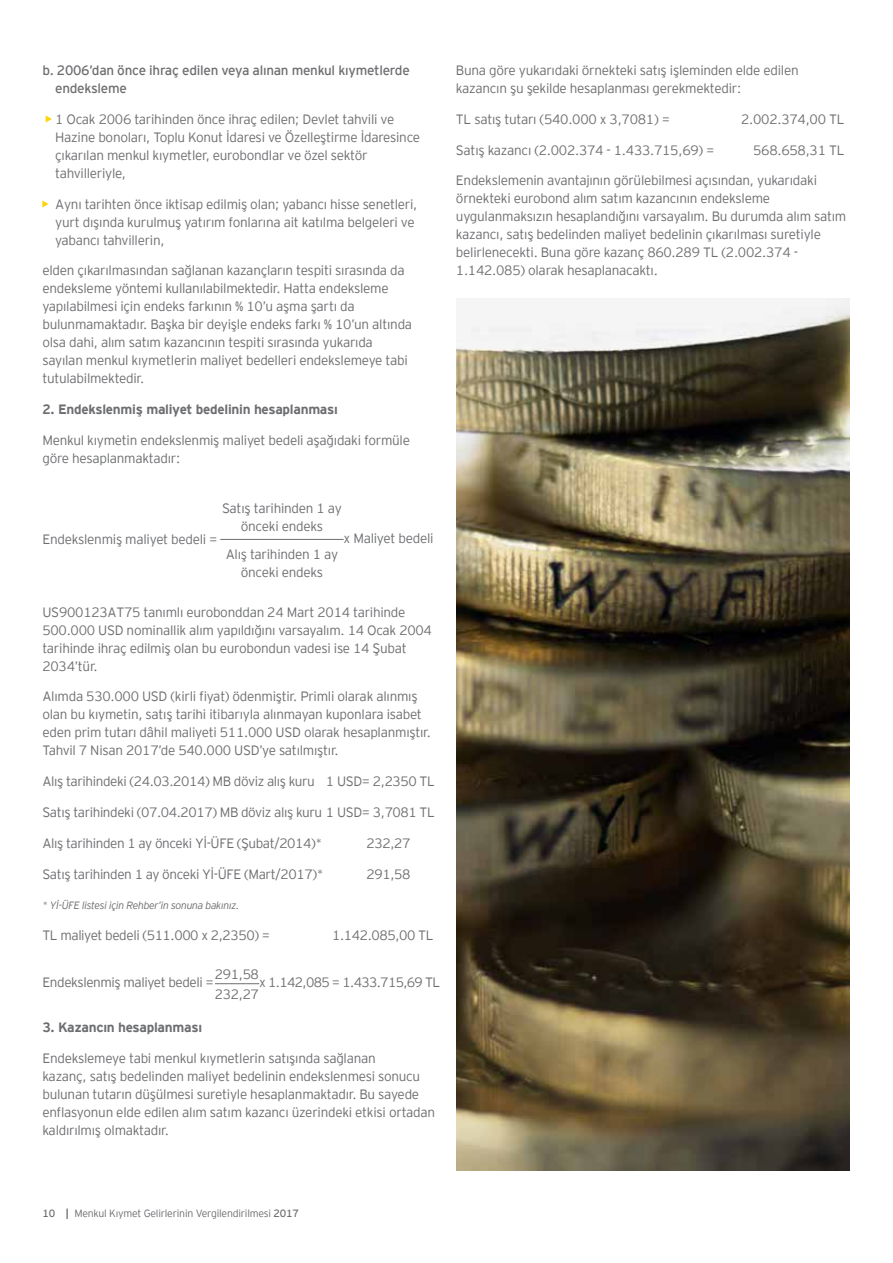
<style>
.page{position:relative;width:893px;height:1263px;background:#fff}
.page>*{position:absolute;margin:0;border:0;box-sizing:border-box;transform-origin:0 0}
.t1{font:300 13.5px/18px "EY Interstate";letter-spacing:-.02em;color:#6d6e71}
.t2{font:700 13.5px "EY Interstate";letter-spacing:-.02em;color:#6d6e71}
.t3{font:13.5px/18px "EY Interstate";letter-spacing:-.02em;color:#6d6e71}
.t4{font:300 13.5px "EY Interstate";letter-spacing:-.05em;color:#6d6e71}
.t5{font:300 10.5px "EY Interstate";letter-spacing:-.02em;color:#6d6e71}
.t6{font:italic 300 10.5px "EY Interstate";letter-spacing:-.03em;color:#6d6e71}
.s1{font-weight:700;color:#ffd400}
.s2{font-weight:400}
.s3{font-weight:700}
</style>
<div class="page">
<hr style="left:220px;top:539px;width:124px;height:1px;background:#6d6e71">
<hr style="left:215px;top:983px;width:44px;height:1px;background:#6d6e71">
<img style="left:456px;top:299px;width:394px;height:872px">
<p class="t3" style="left:55px;top:61px;width:356px;text-indent:-13px">b. 2006’dan önce ihraç edilen veya alınan menkul kıymetlerde endeksleme</p>
<p class="t1" style="left:55px;top:109px;width:366px;text-indent:-10px"><span class="s1">•</span> 1 Ocak 2006 tarihinden önce ihraç edilen; Devlet tahvili ve Hazine bonoları, Toplu Konut İdaresi ve Özelleştirme İdaresince çıkarılan menkul kıymetler, eurobondlar ve özel sektör tahvilleriyle,</p>
<p class="t1" style="left:55px;top:194px;width:364px;text-indent:-13px"><span class="s1">•</span>➢ Aynı tarihten önce iktisap edilmiş olan; yabancı hisse senetleri, yurt dışında kurulmuş yatırım fonlarına ait katılma belgeleri ve yabancı tahvillerin,</p>
<p class="t1" style="left:42px;top:261px;width:371px">elden çıkarılmasından sağlanan kazançların tespiti sırasında da endeksleme yöntemi kullanılabilmektedir. Hatta endeksleme yapılabilmesi için endeks farkının % 10’u aşma şartı da bulunmamaktadır. Başka bir deyişle endeks farkı % 10’un altında olsa dahi, alım satım kazancının tespiti sırasında yukarıda sayılan menkul kıymetlerin maliyet bedelleri endekslemeye tabi tutulabilmektedir.</p>
<p class="t2" style="left:42px;top:400px;width:297px">2. Endekslenmiş maliyet bedelinin hesaplanması</p>
<p class="t1" style="left:42px;top:430px;width:369px">Menkul kıymetin endekslenmiş maliyet bedeli aşağıdaki formüle göre hesaplanmaktadır:</p>
<p class="t1" style="left:222px;top:498px;width:121px;text-align:center">Satış tarihinden 1 ay önceki endeks</p>
<p class="t1" style="left:344px;top:529px;width:92px">x Maliyet bedeli</p>
<p class="t1" style="left:42px;top:530px;width:177px">Endekslenmiş maliyet bedeli =</p>
<p class="t1" style="left:226px;top:544px;width:114px;text-align:center">Alış tarihinden 1 ay önceki endeks</p>
<p class="t1" style="left:42px;top:602px;width:391px">US900123AT75 tanımlı eurobonddan 24 Mart 2014 tarihinde 500.000 USD nominallik alım yapıldığını varsayalım. 14 Ocak 2004 tarihinde ihraç edilmiş olan bu eurobondun vadesi ise 14 Şubat 2034’tür.</p>
<p class="t1" style="left:42px;top:687px;width:390px">Alımda 530.000 USD (kirli fiyat) ödenmiştir. Primli olarak alınmış olan bu kıymetin, satış tarihi itibarıyla alınmayan kuponlara isabet eden prim tutarı dâhil maliyeti 511.000 USD olarak hesaplanmıştır.<br>Tahvil 7 Nisan 2017’de 540.000 USD’ye satılmıştır.</p>
<p class="t1" style="left:42px;top:772px;width:394px">Alış tarihindeki (24.03.2014) MB döviz alış kuru 1 USD= 2,2350 TL</p>
<p class="t1" style="left:42px;top:802px;width:394px">Satış tarihindeki (07.04.2017) MB döviz alış kuru 1 USD= 3,7081 TL</p>
<p class="t1" style="left:42px;top:833px;width:281px">Alış tarihinden 1 ay önceki Yİ-ÜFE (Şubat/2014)*</p>
<p class="t1" style="left:366px;top:833px;width:46px">232,27</p>
<p class="t1" style="left:42px;top:864px;width:282px">Satış tarihinden 1 ay önceki Yİ-ÜFE (Mart/2017)*</p>
<p class="t1" style="left:366px;top:864px;width:46px">291,58</p>
<p class="t6" style="left:42px;top:898px;width:199px">* Yİ-ÜFE listesi için Rehber’in sonuna bakınız.</p>
<p class="t1" style="left:42px;top:925px;width:229px">TL maliyet bedeli (511.000 x 2,2350) =</p>
<p class="t1" style="left:332px;top:925px;width:103px">1.142.085,00 TL</p>
<p class="t1" style="left:42px;top:972px;width:173px">Endekslenmiş maliyet bedeli =</p>
<p class="t1" style="left:215px;top:965px;width:46px">291,58</p>
<p class="t4" style="left:259px;top:972px;width:182px">x 1.142,085 = 1.433.715,69 TL</p>
<p class="t1" style="left:215px;top:984px;width:46px">232,27</p>
<p class="t2" style="left:42px;top:1018px;width:161px">3. Kazancın hesaplanması</p>
<p class="t1" style="left:42px;top:1048px;width:394px">Endekslemeye tabi menkul kıymetlerin satışında sağlanan<br>kazanç, satış bedelinden maliyet bedelinin endekslenmesi sonucu bulunan tutarın düşülmesi suretiyle hesaplanmaktadır. Bu sayede enflasyonun elde edilen alım satım kazancı üzerindeki etkisi ortadan kaldırılmış olmaktadır.</p>
<p class="t1" style="left:456px;top:60px;width:344px">Buna göre yukarıdaki örnekteki satış işleminden elde edilen kazancın şu şekilde hesaplanması gerekmektedir:</p>
<p class="t1" style="left:456px;top:109px;width:216px">TL satış tutarı (540.000 x 3,7081) =</p>
<p class="t1" style="left:741px;top:109px;width:105px">2.002.374,00 TL</p>
<p class="t1" style="left:456px;top:140px;width:260px">Satış kazancı (2.002.374 - 1.433.715,69) =</p>
<p class="t1" style="left:753px;top:140px;width:93px">568.658,31 TL</p>
<p class="t1" style="left:456px;top:171px;width:392px">Endekslemenin avantajının görülebilmesi açısından, yukarıdaki örnekteki eurobond alım satım kazancının endeksleme uygulanmaksızın hesaplandığını varsayalım. Bu durumda alım satım kazancı, satış bedelinden maliyet bedelinin çıkarılması suretiyle belirlenecekti. Buna göre kazanç 860.289 TL (2.002.374 - 1.142.085) olarak hesaplanacaktı.</p>
<p class="t5" style="left:43px;top:1206px;width:258px"><span class="s2">10</span> <span class="s3">|</span> Menkul Kıymet Gelirlerinin Vergilendirilmesi <span class="s2">2017</span></p>
</div>
